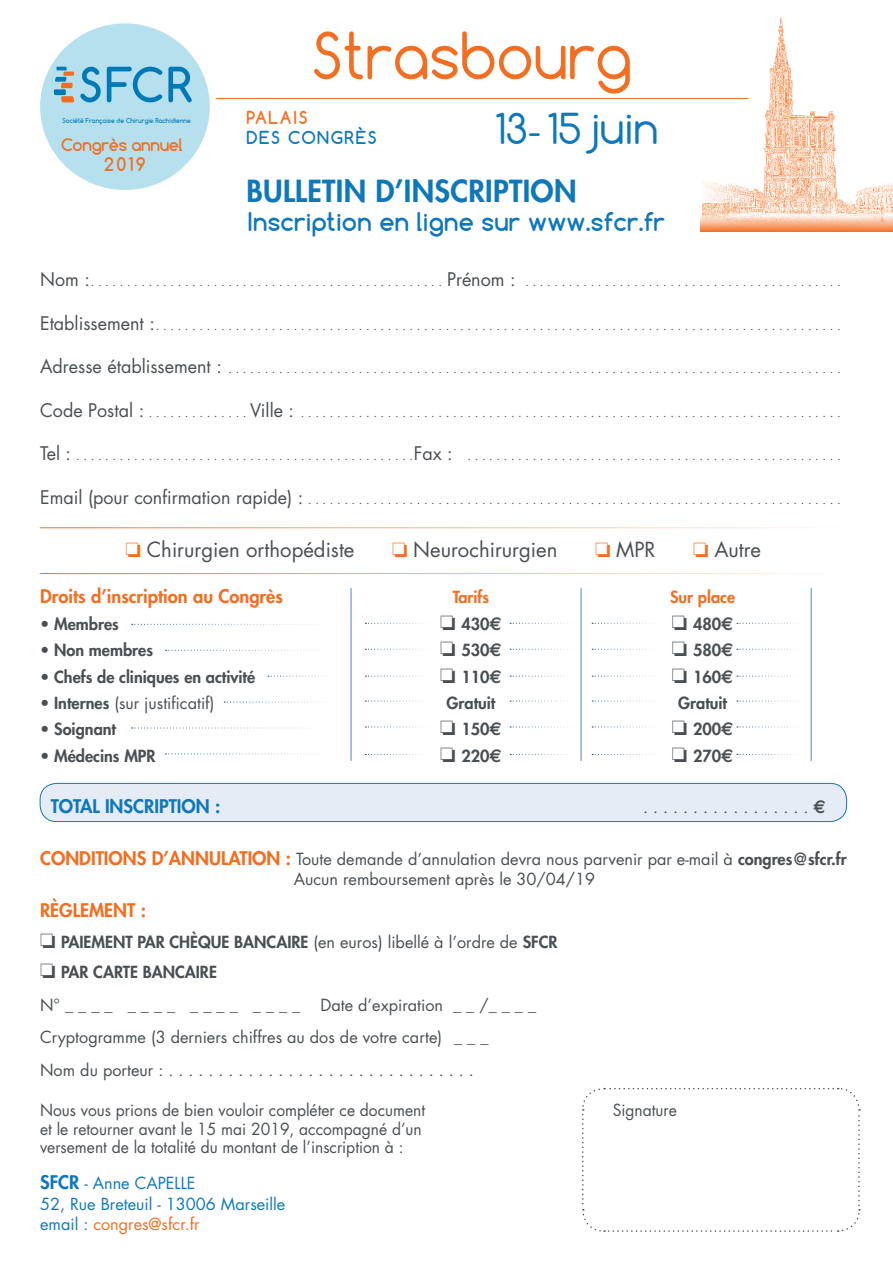
<style>
.page{position:relative;width:893px;height:1263px;background:#fff}
.page>*{position:absolute;margin:0;border:0;box-sizing:border-box;transform-origin:0 0}
.t1{font:61.2px "Comfortaa";color:#f36e21;scale:.96 1}
.t2{font:40.05px "Comfortaa";color:#0f78bb}
.t3{font:800 29.55px "Futura";letter-spacing:.01em;color:#0f78bb}
.t4{font:700 24.45px "Comfortaa";letter-spacing:.01em;color:#0f78bb}
.t5{font:20.25px "Futura";color:#494f53}
.t6{font:800 18.3px "Futura";color:#f36e21}
.t7{font:800 18.3px "Futura";color:#0f78bb}
.t8{font:700 17.85px "Comfortaa";color:#f36e21}
.t9{font:700 16.8px "Comfortaa";letter-spacing:.09em;color:#0f78bb}
.t10{font:700 16.8px "Comfortaa";letter-spacing:.09em;color:#f36e21}
.t11{font:700 16.35px "Comfortaa";letter-spacing:-.02em;color:#f36e21}
.t12{font:16.2px/32.5px "Futura";color:#494f53;text-align:center}
.t13{font:800 16.2px "Futura";color:#494f53}
.t14{font:16.2px/18.3px "Futura";color:#494f53;scale:.96 1}
.t15{font:16.2px/20.2px "Futura";color:#0f78bb}
.t16{font:800 16.2px "Futura";color:#f36e21}
.t17{font:12px "Futura";color:#494f53}
.t18{font:700 6.3px "Comfortaa";letter-spacing:.01em;color:#007ab6;scale:.95 1}
.s1{font-size:34.2px}
.s2{font-size:41.7px}
.s3{font-size:18.3px}
.s4{color:#f36e21}
.s5{font-family:"Euro Sans";font-weight:700;font-size:18.6px}
.s6{font-weight:800}
.s7{font-weight:800;font-size:18.3px;color:#f36e21}
.s8{font-weight:400}
.s9{font-weight:800;font-size:18.3px}
</style>
<div class="page">
<div style="left:40px;top:783px;width:807px;height:38px;background:#e5ecf6;border-radius:16px"></div>
<div style="left:40px;top:783px;width:807px;height:39px;border:1px solid #0f78bb;border-radius:16px"></div>
<hr style="left:40px;top:527px;width:807px;height:1px;background:#f36e21">
<hr style="left:40px;top:573px;width:807px;height:1px;background:#f36e21">
<hr style="left:351px;top:588px;width:1px;height:173px;background:#004071">
<hr style="left:581px;top:588px;width:1px;height:173px;background:#004071">
<hr style="left:811px;top:588px;width:1px;height:173px;background:#004071">
<svg style="left:132px;top:624px;width:187px;height:1px"></svg>
<svg style="left:166px;top:650px;width:151px;height:1px"></svg>
<svg style="left:224px;top:701px;width:87px;height:1px"></svg>
<svg style="left:132px;top:727px;width:174px;height:1px"></svg>
<svg style="left:166px;top:753px;width:148px;height:1px"></svg>
<svg style="left:268px;top:676px;width:57px;height:1px"></svg>
<svg style="left:365px;top:676px;width:61px;height:1px"></svg>
<svg style="left:592px;top:676px;width:54px;height:1px"></svg>
<svg style="left:510px;top:676px;width:54px;height:1px"></svg>
<svg style="left:737px;top:676px;width:57px;height:1px"></svg>
<svg style="left:365px;top:700px;width:51px;height:1px"></svg>
<svg style="left:592px;top:700px;width:51px;height:1px"></svg>
<svg style="left:510px;top:700px;width:54px;height:1px"></svg>
<svg style="left:737px;top:700px;width:54px;height:1px"></svg>
<svg style="left:365px;top:726px;width:55px;height:1px"></svg>
<svg style="left:592px;top:726px;width:54px;height:1px"></svg>
<svg style="left:510px;top:726px;width:54px;height:1px"></svg>
<svg style="left:737px;top:726px;width:57px;height:1px"></svg>
<svg style="left:365px;top:754px;width:61px;height:1px"></svg>
<svg style="left:592px;top:754px;width:61px;height:1px"></svg>
<svg style="left:510px;top:754px;width:61px;height:1px"></svg>
<svg style="left:737px;top:754px;width:57px;height:1px"></svg>
<svg style="left:365px;top:649px;width:61px;height:1px"></svg>
<svg style="left:592px;top:649px;width:58px;height:1px"></svg>
<svg style="left:510px;top:649px;width:57px;height:1px"></svg>
<svg style="left:737px;top:649px;width:57px;height:1px"></svg>
<svg style="left:365px;top:623px;width:61px;height:1px"></svg>
<svg style="left:592px;top:623px;width:58px;height:1px"></svg>
<svg style="left:510px;top:623px;width:57px;height:1px"></svg>
<svg style="left:737px;top:623px;width:57px;height:1px"></svg>
<div style="left:40px;top:23px;width:170px;height:167px;background:#b6e0ee;border-radius:50%"></div>
<svg style="left:80px;top:67px;width:21px;height:35px"></svg>
<svg style="left:107px;top:67px;width:55px;height:35px"></svg>
<svg style="left:168px;top:67px;width:24px;height:35px"></svg>
<svg style="left:54px;top:67px;width:20px;height:35px"></svg>
<img style="left:702px;top:17px;width:191px;height:198px">
<svg style="left:701px;top:215px;width:192px;height:17px;background:#f7b38a"></svg>
<div style="left:697px;top:10px;width:55px;height:192px;background:#fff"></div>
<hr style="left:216px;top:98px;width:532px;height:1px;background:#f36e21">
<svg style="left:582px;top:1087px;width:278px;height:145px"></svg>
<p class="t18" style="left:63px;top:117px;width:137px">Société Française de Chirurgie Rachidienne</p>
<h3 class="t11" style="left:61px;top:135px;width:123px">Congrès annuel</h3>
<h3 class="t8" style="left:104px;top:152px;width:43px">2019</h3>
<h1 class="t1" style="left:312px;top:17px;width:335px">Strasbourg</h1>
<h3 class="t10" style="left:247px;top:107px;width:62px">PALAIS</h3>
<h3 class="t9" style="left:247px;top:127px;width:132px">DES CONGRÈS</h3>
<h2 class="t2" style="left:495px;top:103px;width:165px">13<span class="s1">-</span> 15<span class="s2">juin</span></h2>
<h3 class="t3" style="left:247px;top:172px;width:331px">BULLETIN D’INSCRIPTION</h3>
<h3 class="t4" style="left:247px;top:206px;width:419px">Inscription en ligne sur www.sfcr.fr</h3>
<p class="t17" style="left:40px;top:274px;width:795px"><span class="s3">Nom :</span> . . . . . . . . . . . . . . . . . . . . . . . . . . . . . . . . . . . . . . . . . . . . . . . . . <span class="s3">Prénom :</span> . . . . . . . . . . . . . . . . . . . . . . . . . . . . . . . . . . . . . . . . . . .</p>
<p class="t17" style="left:40px;top:318px;width:795px"><span class="s3">Etablissement :</span> . . . . . . . . . . . . . . . . . . . . . . . . . . . . . . . . . . . . . . . . . . . . . . . . . . . . . . . . . . . . . . . . . . . . . . . . . . . . . . . . . . . . . . . . . . . . . .</p>
<p class="t17" style="left:40px;top:361px;width:795px"><span class="s3">Adresse établissement :</span> . . . . . . . . . . . . . . . . . . . . . . . . . . . . . . . . . . . . . . . . . . . . . . . . . . . . . . . . . . . . . . . . . . . . . . . . . . . . . . . . . . . .</p>
<p class="t17" style="left:40px;top:405px;width:795px"><span class="s3">Code Postal :</span> . . . . . . . . . . . . . . <span class="s3">Ville :</span> . . . . . . . . . . . . . . . . . . . . . . . . . . . . . . . . . . . . . . . . . . . . . . . . . . . . . . . . . . . . . . . . . . . . . . . . . .</p>
<p class="t17" style="left:40px;top:448px;width:795px"><span class="s3">Tel :</span> . . . . . . . . . . . . . . . . . . . . . . . . . . . . . . . . . . . . . . . . . . . . . . <span class="s3">Fax :</span> . . . . . . . . . . . . . . . . . . . . . . . . . . . . . . . . . . . . . . . . . . . . . . . . . . .</p>
<p class="t17" style="left:40px;top:492px;width:795px"><span class="s3">Email (pour confirmation rapide) :</span> . . . . . . . . . . . . . . . . . . . . . . . . . . . . . . . . . . . . . . . . . . . . . . . . . . . . . . . . . . . . . . . . . . . . . . . . .</p>
<h3 class="t5" style="left:126px;top:536px;width:230px"><span class="s4">□</span> Chirurgien orthopédiste</h3>
<h3 class="t5" style="left:392px;top:536px;width:167px"><span class="s4">□</span> Neurochirurgien</h3>
<h3 class="t5" style="left:595px;top:536px;width:62px"><span class="s4">□</span> MPR</h3>
<h3 class="t5" style="left:693px;top:536px;width:69px"><span class="s4">□</span> Autre</h3>
<h3 class="t6" style="left:40px;top:584px;width:244px">Droits d’inscription au Congrès</h3>
<h3 class="t16" style="left:453px;top:586px;width:38px">Tarifs</h3>
<h3 class="t16" style="left:670px;top:586px;width:67px">Sur place</h3>
<h3 class="t13" style="left:40px;top:613px;width:80px">• Membres</h3>
<h3 class="t13" style="left:440px;top:613px;width:63px">□ 430<span class="s5">€</span></h3>
<h3 class="t13" style="left:672px;top:613px;width:63px">□ 480<span class="s5">€</span></h3>
<h3 class="t13" style="left:40px;top:639px;width:114px">• Non membres</h3>
<h3 class="t13" style="left:440px;top:639px;width:63px">□ 530<span class="s5">€</span></h3>
<h3 class="t13" style="left:672px;top:639px;width:63px">□ 580<span class="s5">€</span></h3>
<h3 class="t13" style="left:40px;top:666px;width:217px">• Chefs de cliniques en activité</h3>
<h3 class="t13" style="left:440px;top:666px;width:63px">□ 110<span class="s5">€</span></h3>
<h3 class="t13" style="left:672px;top:666px;width:63px">□ 160<span class="s5">€</span></h3>
<h3 class="t12" style="left:40px;top:687px;width:176px"><span class="s6">• Internes</span> (sur justificatif)</h3>
<h3 class="t13" style="left:446px;top:692px;width:50px">Gratuit</h3>
<h3 class="t13" style="left:678px;top:692px;width:50px">Gratuit</h3>
<h3 class="t13" style="left:40px;top:719px;width:77px">• Soignant</h3>
<h3 class="t13" style="left:440px;top:719px;width:63px">□ 150<span class="s5">€</span></h3>
<h3 class="t13" style="left:672px;top:719px;width:63px">□ 200<span class="s5">€</span></h3>
<h3 class="t13" style="left:40px;top:745px;width:117px">• Médecins MPR</h3>
<h3 class="t13" style="left:440px;top:745px;width:63px">□ 220<span class="s5">€</span></h3>
<h3 class="t13" style="left:672px;top:745px;width:63px">□ 270<span class="s5">€</span></h3>
<h3 class="t7" style="left:51px;top:794px;width:171px">TOTAL INSCRIPTION :</h3>
<h3 class="t12" style="left:643px;top:790px;width:184px">.................<span class="s5">€</span></h3>
<h3 class="t12" style="left:40px;top:849px;width:808px;line-height:19.5px"><span class="s7">CONDITIONS D’ANNULATION :</span> Toute demande d’annulation devra nous parvenir par e-mail à <span class="s6">congres@sfcr.fr<br></span>Aucun remboursement après le 30/04/19</h3>
<h3 class="t6" style="left:40px;top:898px;width:107px">RÈGLEMENT :</h3>
<h3 class="t13" style="left:40px;top:931px;width:519px">□ PAIEMENT PAR CHÈQUE BANCAIRE <span class="s8">(en euros) libellé à l’ordre de</span> SFCR</h3>
<h3 class="t12" style="left:40px;top:956px;width:498px;text-align:left">□ <span class="s6">PAR CARTE BANCAIRE<br></span>N° _ _ _ _ _ _ _ _ _ _ _ _ _ _ _ _ Date d’expiration _ _ /_ _ _ _ Cryptogramme (3 derniers chiffres au dos de votre carte) _ _ _<br>Nom du porteur : ...............................</h3>
<h3 class="t14" style="left:40px;top:1101px;width:403px">Nous vous prions de bien vouloir compléter ce document</h3>
<h3 class="t14" style="left:613px;top:1101px;width:68px">Signature</h3>
<h3 class="t14" style="left:40px;top:1120px;width:399px">et le retourner avant le 15 mai 2019, accompagné d’un versement de la totalité du montant de l’inscription à :</h3>
<h3 class="t15" style="left:40px;top:1173px;width:247px"><span class="s9">SFCR</span> - Anne CAPELLE<br>52, Rue Breteuil - 13006 Marseille email : <span class="s4">congres@sfcr. fr</span></h3>
</div>
